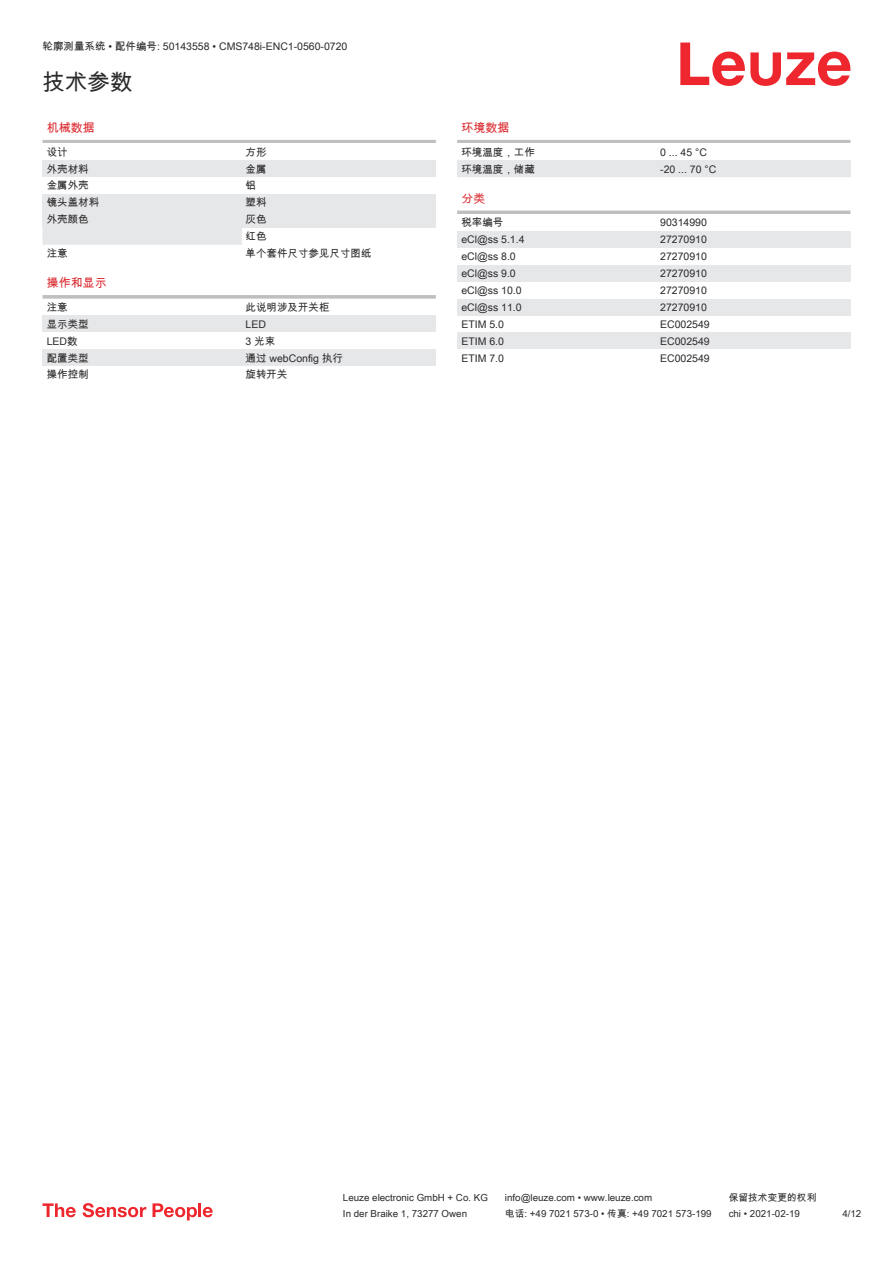
<style>
.page{position:relative;width:893px;height:1263px;background:#fff}
.page>*{position:absolute;margin:0;border:0;box-sizing:border-box;transform-origin:0 0}
.t1{font:22.5px "Arial Unicode MS";color:#2b292a}
.t2{font:12px "Arial Unicode MS";color:#db2a30}
.t3{font:10.5px/17px "Arial Unicode MS";color:#2b292a}
.t4{font:9.75px "Arial Unicode MS";color:#2b292a}
</style>
<div class="page">
<svg style="left:680px;top:43px;width:170px;height:43px"></svg>
<div style="left:43px;top:228px;width:199px;height:17px;background:#e6e7e9"></div>
<hr style="left:43px;top:140px;width:393px;height:3px;background:#bdbfc1">
<div style="left:43px;top:160px;width:199px;height:17px;background:#e6e7e9"></div>
<div style="left:242px;top:160px;width:194px;height:17px;background:#e6e7e9"></div>
<div style="left:43px;top:194px;width:199px;height:17px;background:#e6e7e9"></div>
<div style="left:242px;top:194px;width:194px;height:17px;background:#e6e7e9"></div>
<div style="left:43px;top:211px;width:199px;height:17px;background:#e6e7e9"></div>
<div style="left:242px;top:211px;width:194px;height:17px;background:#e6e7e9"></div>
<svg style="left:43px;top:295px;width:393px;height:4px;background:#c3c5c7"></svg>
<div style="left:43px;top:316px;width:199px;height:16px;background:#e6e7e9"></div>
<div style="left:242px;top:316px;width:194px;height:16px;background:#e6e7e9"></div>
<div style="left:43px;top:349px;width:199px;height:17px;background:#e6e7e9"></div>
<div style="left:242px;top:349px;width:194px;height:17px;background:#e6e7e9"></div>
<hr style="left:457px;top:140px;width:393px;height:3px;background:#bdbfc1">
<div style="left:457px;top:160px;width:200px;height:17px;background:#e6e7e9"></div>
<div style="left:657px;top:160px;width:193px;height:17px;background:#e6e7e9"></div>
<hr style="left:457px;top:211px;width:393px;height:3px;background:#bdbfc1">
<div style="left:457px;top:231px;width:200px;height:17px;background:#e6e7e9"></div>
<div style="left:657px;top:231px;width:193px;height:17px;background:#e6e7e9"></div>
<div style="left:457px;top:265px;width:200px;height:17px;background:#e6e7e9"></div>
<div style="left:657px;top:265px;width:193px;height:17px;background:#e6e7e9"></div>
<div style="left:457px;top:299px;width:200px;height:17px;background:#e6e7e9"></div>
<div style="left:657px;top:299px;width:193px;height:17px;background:#e6e7e9"></div>
<div style="left:457px;top:332px;width:200px;height:17px;background:#e6e7e9"></div>
<div style="left:657px;top:332px;width:193px;height:17px;background:#e6e7e9"></div>
<svg style="left:43px;top:1203px;width:33px;height:14px"></svg>
<svg style="left:83px;top:1203px;width:63px;height:14px"></svg>
<svg style="left:153px;top:1203px;width:44px;height:17px"></svg>
<hr style="left:198px;top:1203px;width:3px;height:14px;background:#ed272d">
<svg style="left:203px;top:1207px;width:10px;height:10px"></svg>
<p class="t3" style="left:43px;top:38px;width:306px">轮廓测量系统 • 配件编号: 50143558 • CMS748i-ENC1-0560-0720</p>
<h1 class="t1" style="left:43px;top:66px;width:91px">技术参数</h1>
<p class="t2" style="left:47px;top:119px;width:49px">机械数据</p>
<p class="t3" style="left:47px;top:143px;width:22px">设计</p>
<p class="t3" style="left:246px;top:143px;width:22px">方形</p>
<p class="t3" style="left:47px;top:160px;width:43px">外壳材料</p>
<p class="t3" style="left:246px;top:160px;width:22px">金属</p>
<p class="t3" style="left:47px;top:177px;width:43px">金属外壳</p>
<p class="t3" style="left:246px;top:177px;width:12px">铝</p>
<p class="t3" style="left:47px;top:194px;width:54px">镜头盖材料</p>
<p class="t3" style="left:246px;top:194px;width:22px">塑料</p>
<p class="t3" style="left:47px;top:211px;width:43px">外壳颜色</p>
<p class="t3" style="left:246px;top:211px;width:22px">灰色红色</p>
<p class="t3" style="left:47px;top:245px;width:22px">注意</p>
<p class="t3" style="left:246px;top:245px;width:127px">单个套件尺寸参见尺寸图纸</p>
<p class="t2" style="left:47px;top:274px;width:61px">操作和显示</p>
<p class="t3" style="left:47px;top:298px;width:22px">注意</p>
<p class="t3" style="left:246px;top:298px;width:85px">此说明涉及开关柜</p>
<p class="t3" style="left:47px;top:315px;width:43px">显示类型</p>
<p class="t3" style="left:246px;top:315px;width:22px">LED</p>
<p class="t3" style="left:47px;top:332px;width:32px">LED数</p>
<p class="t3" style="left:246px;top:332px;width:31px">3 光束</p>
<p class="t3" style="left:47px;top:349px;width:43px">配置类型</p>
<p class="t3" style="left:246px;top:349px;width:99px">通过 webConfig 执行</p>
<p class="t3" style="left:47px;top:366px;width:43px">操作控制</p>
<p class="t3" style="left:246px;top:366px;width:43px">旋转开关</p>
<p class="t2" style="left:461px;top:119px;width:49px">环境数据</p>
<p class="t3" style="left:461px;top:143px;width:75px">环境温度，工作</p>
<p class="t3" style="left:660px;top:143px;width:48px">0 ... 45 °C</p>
<p class="t3" style="left:461px;top:160px;width:75px">环境温度，储藏</p>
<p class="t3" style="left:660px;top:160px;width:58px">-20 ... 70 °C</p>
<p class="t2" style="left:461px;top:190px;width:25px">分类</p>
<p class="t3" style="left:461px;top:214px;width:43px">税率编号</p>
<p class="t3" style="left:660px;top:214px;width:48px">90314990</p>
<p class="t3" style="left:461px;top:231px;width:65px">eCl@ss 5.1.4</p>
<p class="t3" style="left:660px;top:231px;width:48px">27270910</p>
<p class="t3" style="left:461px;top:248px;width:56px">eCl@ss 8.0</p>
<p class="t3" style="left:660px;top:248px;width:48px">27270910</p>
<p class="t3" style="left:461px;top:265px;width:56px">eCl@ss 9.0</p>
<p class="t3" style="left:660px;top:265px;width:48px">27270910</p>
<p class="t3" style="left:461px;top:281px;width:62px">eCl@ss 10.0</p>
<p class="t3" style="left:660px;top:281px;width:48px">27270910</p>
<p class="t3" style="left:461px;top:298px;width:62px">eCl@ss 11.0</p>
<p class="t3" style="left:660px;top:298px;width:48px">27270910</p>
<p class="t3" style="left:461px;top:315px;width:44px">ETIM 5.0</p>
<p class="t3" style="left:660px;top:315px;width:51px">EC002549</p>
<p class="t3" style="left:461px;top:332px;width:44px">ETIM 6.0</p>
<p class="t3" style="left:660px;top:332px;width:51px">EC002549</p>
<p class="t3" style="left:461px;top:349px;width:44px">ETIM 7.0</p>
<p class="t3" style="left:660px;top:349px;width:51px">EC002549</p>
<p class="t4" style="left:343px;top:1191px;width:146px">Leuze electronic GmbH + Co. KG</p>
<p class="t4" style="left:505px;top:1191px;width:149px">info@leuze.com • www.leuze.com</p>
<p class="t4" style="left:729px;top:1191px;width:89px">保留技术变更的权利</p>
<p class="t4" style="left:343px;top:1206px;width:126px">In der Braike 1, 73277 Owen</p>
<p class="t4" style="left:505px;top:1206px;width:208px">电话: +49 7021 573-0 • 传真: +49 7021 573-199</p>
<p class="t4" style="left:729px;top:1206px;width:73px">chi • 2021-02-19</p>
<p class="t4" style="left:842px;top:1206px;width:20px">4 /12</p>
</div>
